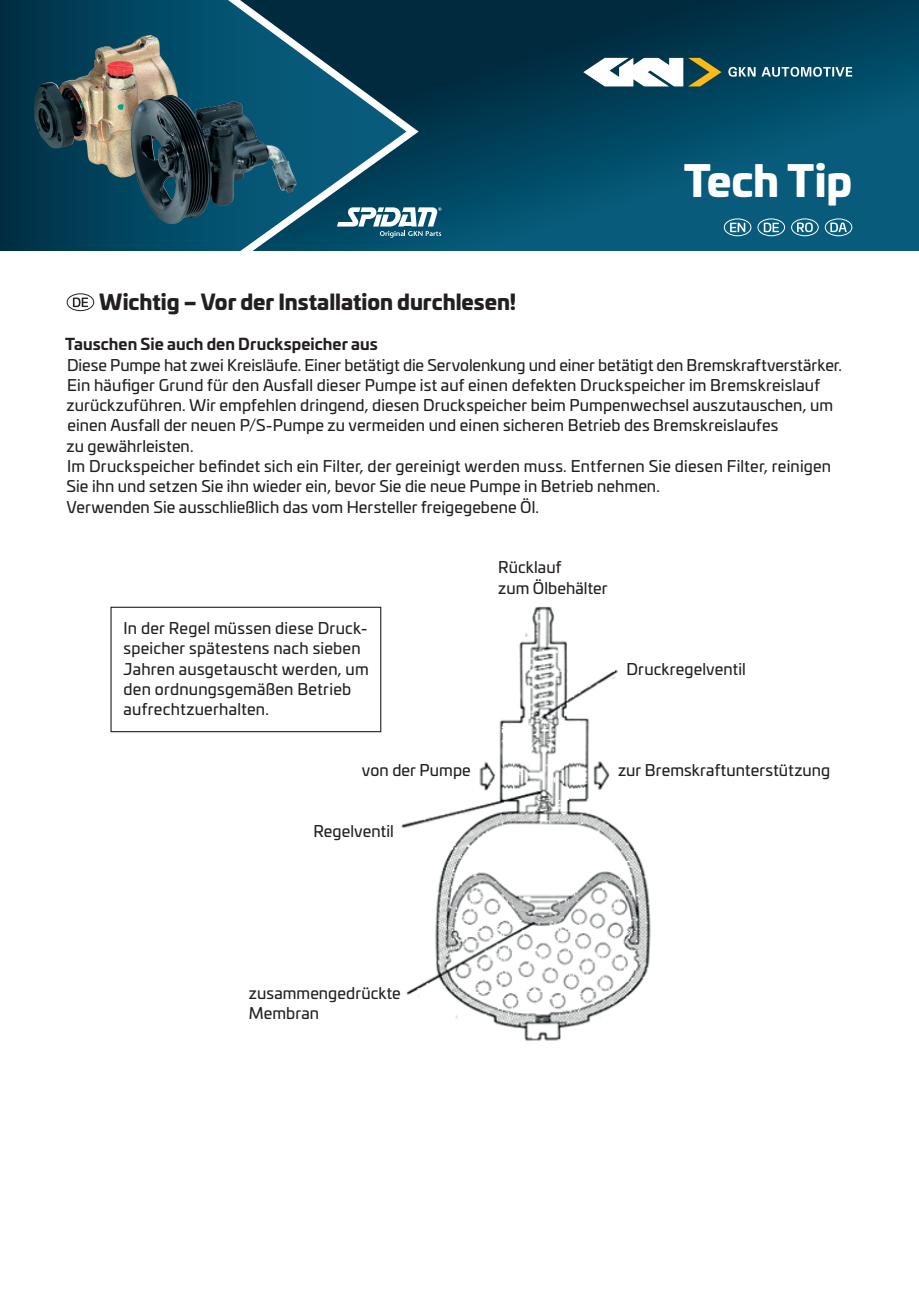
<style>
.page{position:relative;width:919px;height:1289px;background:#fff}
.page>*{position:absolute;margin:0;border:0;box-sizing:border-box;transform-origin:0 0}
.t1{font:900 42px "Univia Pro";letter-spacing:-.005em;color:#fff}
.t2{font:900 21px "Univia Pro";color:#231f20}
.t3{font:15.75px/20.2px "Univia Pro";letter-spacing:.005em;color:#231f20}
.t4{font:700 15.75px "Univia Pro";letter-spacing:.005em;color:#231f20}
</style>
<div class="page">
<svg style="left:424px;top:0;width:494px;height:251px;background:#034762"></svg>
<svg style="left:583px;top:58px;width:138px;height:28px"></svg>
<svg style="left:728px;top:67px;width:27px;height:10px"></svg>
<svg style="left:761px;top:67px;width:91px;height:10px"></svg>
<svg style="left:424px;top:207px;width:17px;height:31px"></svg>
<div style="left:757px;top:218px;width:27px;height:18px;border:1px solid #fff;border-radius:50%"></div>
<svg style="left:763px;top:223px;width:15px;height:9px"></svg>
<div style="left:724px;top:218px;width:27px;height:18px;border:1px solid #fff;border-radius:50%"></div>
<svg style="left:730px;top:223px;width:15px;height:9px"></svg>
<div style="left:824px;top:218px;width:28px;height:18px;border:1px solid #fff;border-radius:50%"></div>
<svg style="left:830px;top:222px;width:16px;height:10px"></svg>
<div style="left:791px;top:218px;width:27px;height:18px;border:1px solid #fff;border-radius:50%"></div>
<svg style="left:797px;top:222px;width:15px;height:10px"></svg>
<svg style="left:0;top:0;width:424px;height:251px;background:#104c64"></svg>
<img style="left:34px;top:35px;width:156px;height:143px">
<img style="left:130px;top:95px;width:166px;height:129px">
<div style="left:67px;top:293px;width:27px;height:18px;border:1px solid #231f20;border-radius:50%"></div>
<svg style="left:73px;top:297px;width:15px;height:10px"></svg>
<img style="left:401px;top:606px;width:250px;height:435px">
<div style="left:110px;top:606px;width:271px;height:126px;border:1px solid #231f20"></div>
<h2 class="t2" style="left:99px;top:284px;width:418px">Wichtig – Vor der Installation durchlesen!</h2>
<h1 class="t1" style="left:683px;top:147px;width:170px">Tech Tip</h1>
<p class="t4" style="left:65px;top:332px;width:314px">Tauschen Sie auch den Druckspeicher aus</p>
<p class="t3" style="left:66px;top:354px;width:777px">Diese Pumpe hat zwei Kreisläufe. Einer betätigt die Servolenkung und einer betätigt den Bremskraftverstärker.<br>Ein häufiger Grund für den Ausfall dieser Pumpe ist auf einen defekten Druckspeicher im Bremskreislauf zurückzuführen. Wir empfehlen dringend, diesen Druckspeicher beim Pumpenwechsel auszutauschen, um einen Ausfall der neuen P/S-Pumpe zu vermeiden und einen sicheren Betrieb des Bremskreislaufes<br>zu gewährleisten.<br>Im Druckspeicher befindet sich ein Filter, der gereinigt werden muss. Entfernen Sie diesen Filter, reinigen Sie ihn und setzen Sie ihn wieder ein, bevor Sie die neue Pumpe in Betrieb nehmen.<br>Verwenden Sie ausschließlich das vom Hersteller freigegebene Öl.</p>
<p class="t3" style="left:123px;top:617px;width:247px">In der Regel müssen diese Druck&shy;speicher spätestens nach sieben<br>Jahren ausgetauscht werden, um den ordnungsgemäßen Betrieb aufrechtzuerhalten.</p>
<p class="t3" style="left:498px;top:556px;width:111px">Rücklauf<br>zum Ölbehälter</p>
<p class="t3" style="left:626px;top:657px;width:121px">Druckregelventil</p>
<p class="t3" style="left:362px;top:759px;width:110px">von der Pumpe</p>
<p class="t3" style="left:618px;top:759px;width:214px">zur Bremskraftunterstützung</p>
<p class="t3" style="left:313px;top:819px;width:82px">Regelventil</p>
<p class="t3" style="left:249px;top:981px;width:153px">zusammengedrückte<br>Membran</p>
</div>
